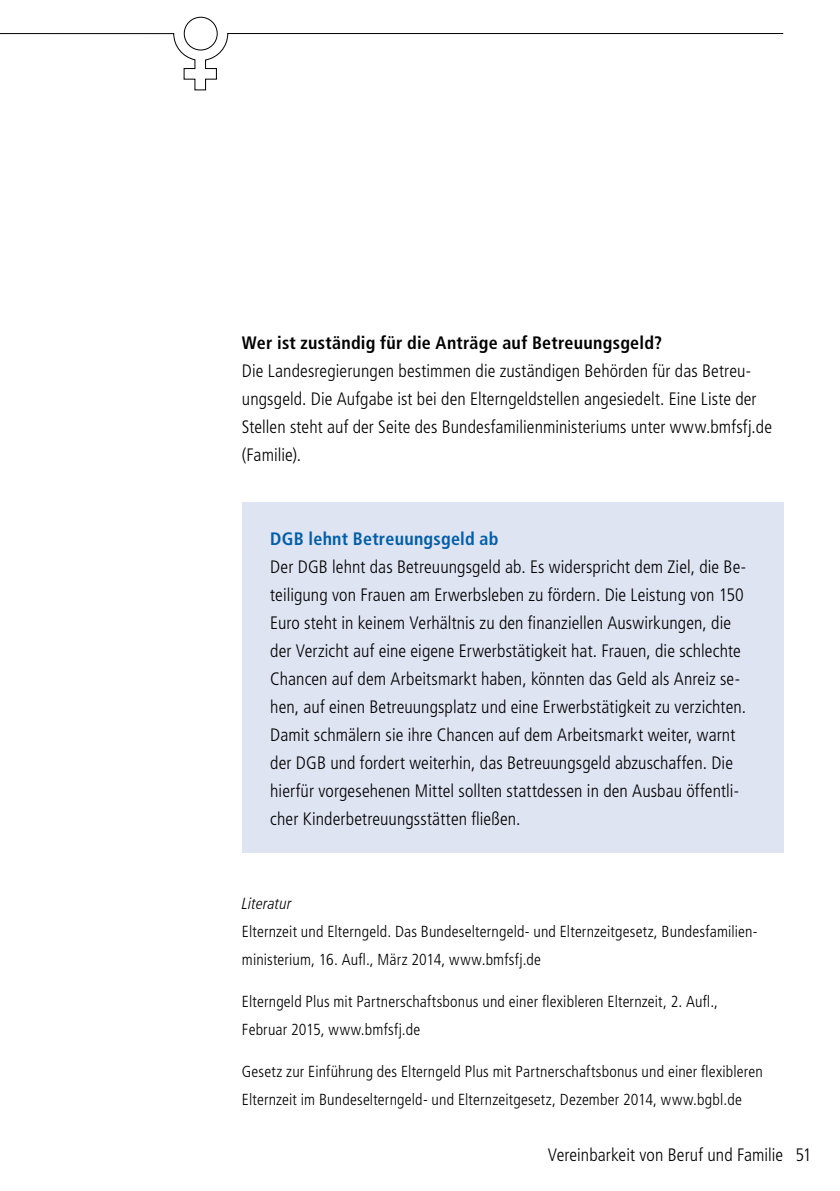
<style>
.page{position:relative;width:840px;height:1191px;background:#fff}
.page>*{position:absolute;margin:0;border:0;box-sizing:border-box;transform-origin:0 0}
.t1{font:300 condensed 18px/28px "Frutiger LT Std";letter-spacing:.005em;color:#000}
.t2{font:700 condensed 18px "Frutiger LT Std";letter-spacing:.015em;color:#000}
.t3{font:700 condensed 18px "Frutiger LT Std";letter-spacing:.015em;color:#005ea8}
.t4{font:300 condensed 16px/28px "Frutiger LT Std";letter-spacing:.01em;color:#000}
.t5{font:italic 300 condensed 16px "Frutiger LT Com";letter-spacing:.005em;color:#000}
</style>
<div class="page">
<svg style="left:0;top:16px;width:783px;height:75px"></svg>
<div style="left:242px;top:502px;width:540px;height:350px;background:#dfe4f2"></div>
<p class="t2" style="left:242px;top:332px;width:421px">Wer ist zuständig für die Anträge auf Betreuungsgeld?</p>
<p class="t1" style="left:242px;top:357px;width:531px">Die Landesregierungen bestimmen die zuständigen Behörden für das Betreu&shy;ungsgeld. Die Aufgabe ist bei den Elterngeldstellen angesiedelt. Eine Liste der Stellen steht auf der Seite des Bundesfamilienministeriums unter www.bmfsfj.de (Familie).</p>
<p class="t3" style="left:270px;top:528px;width:229px">DGB lehnt Betreuungsgeld ab</p>
<p class="t1" style="left:270px;top:553px;width:477px">Der DGB lehnt das Betreuungsgeld ab. Es widerspricht dem Ziel, die Be&shy;teiligung von Frauen am Erwerbsleben zu fördern. Die Leistung von 150<br>Euro steht in keinem Verhältnis zu den finanziellen Auswirkungen, die der Verzicht auf eine eigene Erwerbstätigkeit hat. Frauen, die schlechte Chancen auf dem Arbeitsmarkt haben, könnten das Geld als Anreiz se&shy;hen, auf einen Betreuungsplatz und eine Erwerbstätigkeit zu verzichten.<br>Damit schmälern sie ihre Chancen auf dem Arbeitsmarkt weiter, warnt der DGB und fordert weiterhin, das Betreuungsgeld abzuschaffen. Die hierfür vorgesehenen Mittel sollten stattdessen in den Ausbau öffentli&shy;cher Kinderbetreuungsstätten fließen.</p>
<p class="t5" style="left:242px;top:894px;width:51px">Literatur</p>
<p class="t4" style="left:242px;top:917px;width:517px">Elternzeit und Elterngeld. Das Bundeselterngeld- und Elternzeitgesetz, Bundesfamilien&shy;ministerium, 16. Aufl., März 2014, www.bmfsfj.de</p>
<p class="t4" style="left:242px;top:987px;width:477px">Elterngeld Plus mit Partnerschaftsbonus und einer flexibleren Elternzeit, 2. Aufl.,<br>Februar 2015, www.bmfsfj.de</p>
<p class="t4" style="left:242px;top:1057px;width:522px">Gesetz zur Einführung des Elterngeld Plus mit Partnerschaftsbonus und einer flexibleren<br>Elternzeit im Bundeselterngeld- und Elternzeitgesetz, Dezember 2014, www.bgbl.de</p>
<p class="t1" style="left:547px;top:1141px;width:265px">Vereinbarkeit von Beruf und Familie 51</p>
</div>
